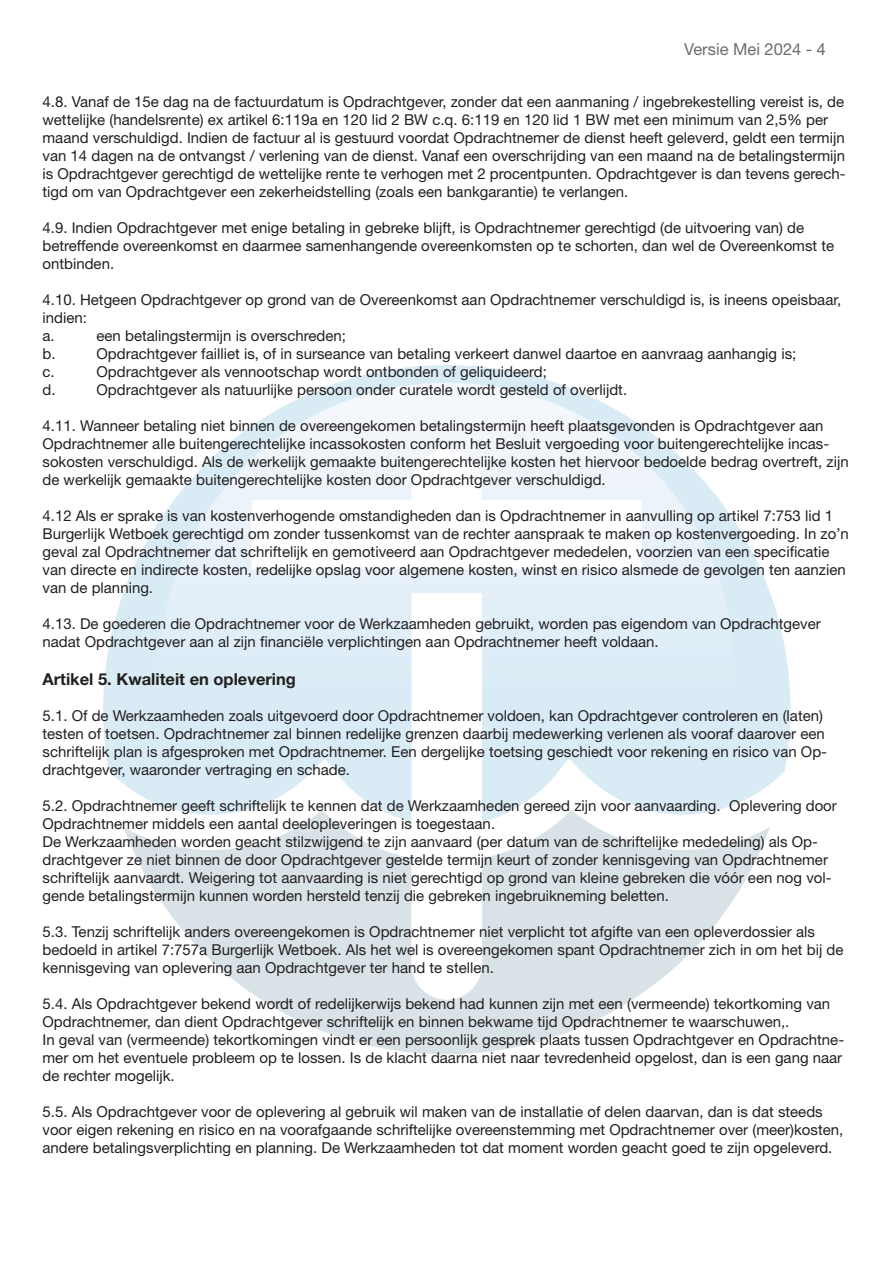
<style>
.page{position:relative;width:893px;height:1263px;background:#fff}
.page>*{position:absolute;margin:0;border:0;box-sizing:border-box;transform-origin:0 0}
.t1{font:700 16.5px "Helvetica Neue";color:#231f20}
.t2{font:16.5px "Helvetica Neue";color:#6c6d70}
.t3{font:15px/18px "Helvetica Neue";color:#231f20}
.s1{font-family:"M Arial"}
</style>
<div class="page">
<svg style="left:124px;top:826px;width:646px;height:228px;fill:#d9e2e7"></svg>
<svg style="left:103px;top:365px;width:687px;height:440px"></svg>
<img style="left:159px;top:383px;width:575px;height:439px">
<p class="t2" style="left:684px;top:39px;width:143px">Versie Mei 2024 - <span class="s1">4</span></p>
<p class="t3" style="left:43px;top:92px;width:804px">4.8. Vanaf de 15e dag na de factuurdatum is Opdrachtgever, zonder dat een aanmaning / ingebrekestelling vereist is, de wettelijke (handelsrente) ex artikel 6:119a en 120 lid 2 BW c.q. 6:119 en 120 lid 1 BW met een minimum van 2,5% per maand verschuldigd. Indien de factuur al is gestuurd voordat Opdrachtnemer de dienst heeft geleverd, geldt een termijn van 14 dagen na de ontvangst / verlening van de dienst. Vanaf een overschrijding van een maand na de betalingstermijn is Opdrachtgever gerechtigd de wettelijke rente te verhogen met 2 procentpunten. Opdrachtgever is dan tevens gerech&shy;tigd om van Opdrachtgever een zekerheidstelling (zoals een bankgarantie) te verlangen.</p>
<p class="t3" style="left:43px;top:218px;width:793px">4.9. Indien Opdrachtgever met enige betaling in gebreke blijft, is Opdrachtnemer gerechtigd (de uitvoering van) de betreffende overeenkomst en daarmee samenhangende overeenkomsten op te schorten, dan wel de Overeenkomst te ontbinden.</p>
<p class="t3" style="left:43px;top:290px;width:800px">4.10. Hetgeen Opdrachtgever op grond van de Overeenkomst aan Opdrachtnemer verschuldigd is, is ineens opeisbaar, indien:<br>a.</p>
<p class="t3" style="left:97px;top:326px;width:251px">een betalingstermijn is overschreden;</p>
<p class="t3" style="left:43px;top:344px;width:15px">b.</p>
<p class="t3" style="left:97px;top:344px;width:701px">Opdrachtgever failliet is, of in surseance van betaling verkeert danwel daartoe en aanvraag aanhangig is;</p>
<p class="t3" style="left:43px;top:362px;width:14px">c.</p>
<p class="t3" style="left:97px;top:362px;width:452px">Opdrachtgever als vennootschap wordt ontbonden of geliquideerd;</p>
<p class="t3" style="left:43px;top:380px;width:15px">d.</p>
<p class="t3" style="left:97px;top:380px;width:532px">Opdrachtgever als natuurlijke persoon onder curatele wordt gesteld of overlijdt.</p>
<p class="t3" style="left:43px;top:416px;width:808px">4.11. Wanneer betaling niet binnen de overeengekomen betalingstermijn heeft plaatsgevonden is Opdrachtgever aan Opdrachtnemer alle buitengerechtelijke incassokosten conform het Besluit vergoeding voor buitengerechtelijke incas&shy;sokosten verschuldigd. Als de werkelijk gemaakte buitengerechtelijke kosten het hiervoor bedoelde bedrag overtreft, zijn de werkelijk gemaakte buitengerechtelijke kosten door Opdrachtgever verschuldigd.</p>
<p class="t3" style="left:43px;top:506px;width:808px">4.12 Als er sprake is van kostenverhogende omstandigheden dan is Opdrachtnemer in aanvulling op artikel 7:753 lid 1<br>Burgerlijk Wetboek gerechtigd om zonder tussenkomst van de rechter aanspraak te maken op kostenvergoeding. In zo’n geval zal Opdrachtnemer dat schriftelijk en gemotiveerd aan Opdrachtgever mededelen, voorzien van een specificatie van directe en indirecte kosten, redelijke opslag voor algemene kosten, winst en risico alsmede de gevolgen ten aanzien van de planning.</p>
<p class="t3" style="left:43px;top:614px;width:780px">4.13. De goederen die Opdrachtnemer voor de Werkzaamheden gebruikt, worden pas eigendom van Opdrachtgever nadat Opdrachtgever aan al zijn financiële verplichtingen aan Opdrachtnemer heeft voldaan.</p>
<p class="t1" style="left:43px;top:669px;width:255px">Artikel 5. Kwaliteit en oplevering</p>
<p class="t3" style="left:43px;top:706px;width:786px">5.1. Of de Werkzaamheden zoals uitgevoerd door Opdrachtnemer voldoen, kan Opdrachtgever controleren en (laten) testen of toetsen. Opdrachtnemer zal binnen redelijke grenzen daarbij medewerking verlenen als vooraf daarover een schriftelijk plan is afgesproken met Opdrachtnemer. Een dergelijke toetsing geschiedt voor rekening en risico van Op&shy;drachtgever, waaronder vertraging en schade.</p>
<p class="t3" style="left:43px;top:796px;width:796px">5.2. Opdrachtnemer geeft schriftelijk te kennen dat de Werkzaamheden gereed zijn voor aanvaarding. Oplevering door Opdrachtnemer middels een aantal deelopleveringen is toegestaan.<br>De Werkzaamheden worden geacht stilzwijgend te zijn aanvaard (per datum van de schriftelijke mededeling) als Op&shy;drachtgever ze niet binnen de door Opdrachtgever gestelde termijn keurt of zonder kennisgeving van Opdrachtnemer schriftelijk aanvaardt. Weigering tot aanvaarding is niet gerechtigd op grond van kleine gebreken die vóór een nog vol&shy;gende betalingstermijn kunnen worden hersteld tenzij die gebreken ingebruikneming beletten.</p>
<p class="t3" style="left:43px;top:922px;width:802px">5.3. Tenzij schriftelijk anders overeengekomen is Opdrachtnemer niet verplicht tot afgifte van een opleverdossier als bedoeld in artikel 7:757a Burgerlijk Wetboek. Als het wel is overeengekomen spant Opdrachtnemer zich in om het bij de kennisgeving van oplevering aan Opdrachtgever ter hand te stellen.</p>
<p class="t3" style="left:43px;top:994px;width:803px">5.4. Als Opdrachtgever bekend wordt of redelijkerwijs bekend had kunnen zijn met een (vermeende) tekortkoming van Opdrachtnemer, dan dient Opdrachtgever schriftelijk en binnen bekwame tijd Opdrachtnemer te waarschuwen,.<br>In geval van (vermeende) tekortkomingen vindt er een persoonlijk gesprek plaats tussen Opdrachtgever en Opdrachtne&shy;mer om het eventuele probleem op te lossen. Is de klacht daarna niet naar tevredenheid opgelost, dan is een gang naar de rechter mogelijk.</p>
<p class="t3" style="left:43px;top:1102px;width:802px">5.5. Als Opdrachtgever voor de oplevering al gebruik wil maken van de installatie of delen daarvan, dan is dat steeds voor eigen rekening en risico en na voorafgaande schriftelijke overeenstemming met Opdrachtnemer over (meer)kosten, andere betalingsverplichting en planning. De Werkzaamheden tot dat moment worden geacht goed te zijn opgeleverd.</p>
</div>
